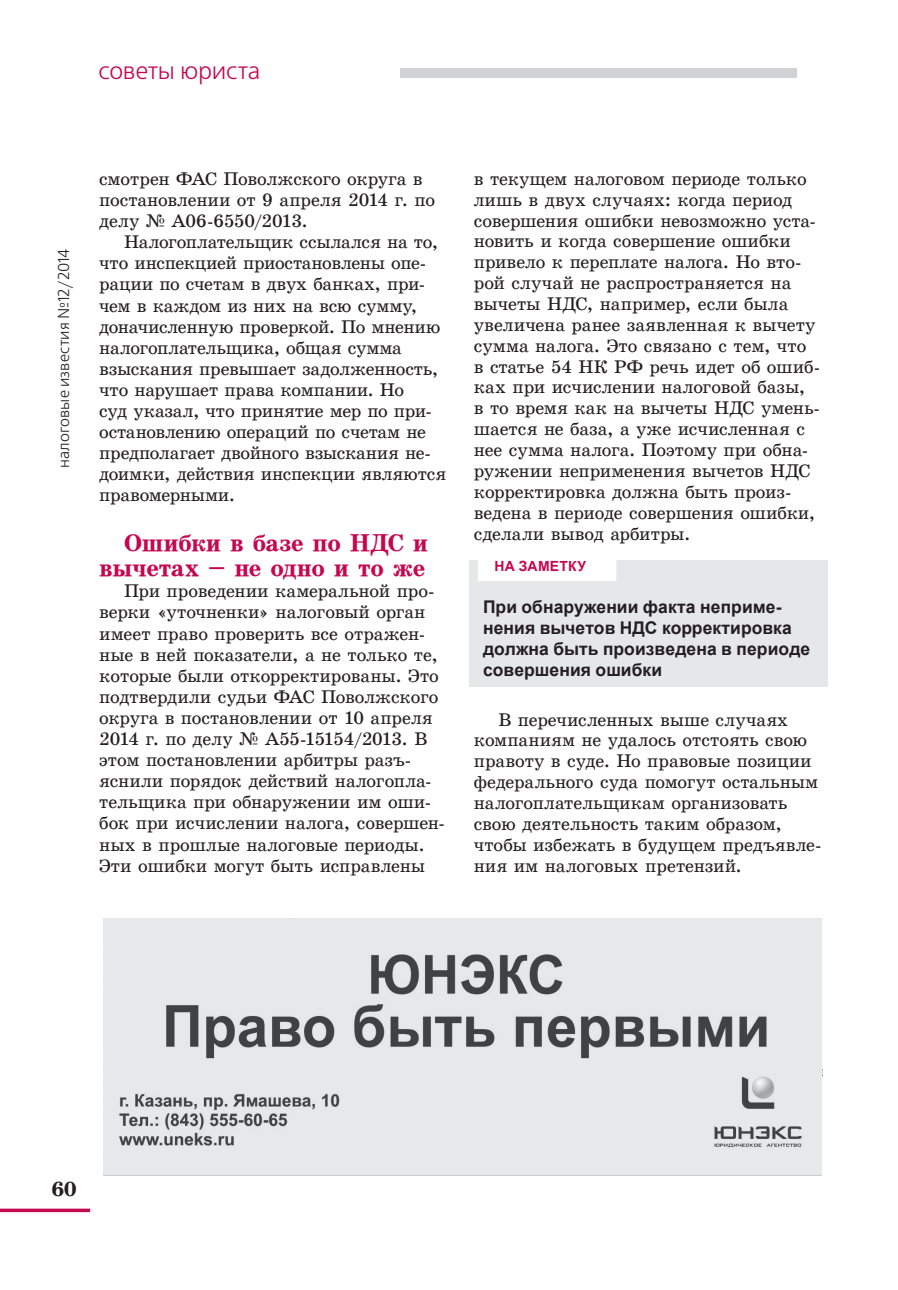
<style>
.page{position:relative;width:898px;height:1290px;background:#fff}
.page>*{position:absolute;margin:0;border:0;box-sizing:border-box;transform-origin:0 0}
.t1{font:700 24.5px/25px "School Book Cyr";letter-spacing:-.015em;color:#c50750;text-align:right}
.t2{font:24.5px "Free Set C";letter-spacing:-.01em;color:#c50750}
.t3{font:700 21px "School Book Cyr";color:#231f20}
.t4{font:18.38px/21.2px "School Book Cyr";letter-spacing:-.01em;color:#231f20}
.t5{font:700 17.5px/21px "Arial";letter-spacing:.005em;color:#231f20}
.t6{font:15.75px "Free Set C";letter-spacing:.005em;color:#231f20}
.t7{font:700 14px "Arial";letter-spacing:.015em;color:#c50750}
</style>
<div class="page">
<div style="left:400px;top:68px;width:397px;height:10px;background:#d1d2d4"></div>
<svg style="left:0;top:1212px;width:90px;height:1px"></svg>
<svg style="left:0;top:1208px;width:90px;height:4px"></svg>
<img style="left:103px;top:919px;width:718px;height:257px">
<div style="left:470px;top:560px;width:358px;height:126px;background:#e6e7e9"></div>
<div style="left:478px;top:558px;width:138px;height:23px;background:#fff"></div>
<h1 class="t2" style="left:99px;top:58px;width:163px">советы юриста</h1>
<p class="t6" style="left:55px;top:468px;width:221px;rotate:-90deg">налоговые известия №12/2014</p>
<p class="t4" style="left:99px;top:168px;width:337px">смотрен ФАС Поволжского округа в постановлении от 9 апреля 2014 г. по делу № А06-6550/2013.</p>
<p class="t4" style="left:99px;top:231px;width:349px;text-indent:25px">Налогоплательщик ссылался на то, что инспекцией приостановлены опе&shy;рации по счетам в двух банках, при&shy;чем в каждом из них на всю сумму, доначисленную проверкой. По мнению налогоплательщика, общая сумма взыскания превышает задолженность, что нарушает права компании. Но<br>суд указал, что принятие мер по при&shy;остановлению операций по счетам не предполагает двойного взыскания не&shy;доимки, действия инспекции являются правомерными.</p>
<h1 class="t1" style="left:99px;top:530px;width:331px">Ошибки в базе по НДС и вычетах – не одно и то же</h1>
<p class="t4" style="left:99px;top:580px;width:347px;text-indent:25px">При проведении камеральной про&shy;верки «уточненки» налоговый орган имеет право проверить все отражен&shy;ные в ней показатели, а не только те, которые были откорректированы. Это подтвердили судьи ФАС Поволжского округа в постановлении от 10 апреля 2014 г. по делу № А55-15154/2013. В этом постановлении арбитры разъ&shy;яснили порядок действий налогопла&shy;тельщика при обнаружении им оши&shy;бок при исчислении налога, совершен&shy;ных в прошлые налоговые периоды.<br>Эти ошибки могут быть исправлены</p>
<p class="t4" style="left:474px;top:168px;width:348px">в текущем налоговом периоде только лишь в двух случаях: когда период совершения ошибки невозможно уста&shy;новить и когда совершение ошибки привело к переплате налога. Но вто&shy;рой случай не распространяется на вычеты НДС, например, если была увеличена ранее заявленная к вычету сумма налога. Это связано с тем, что в статье 54 НК РФ речь идет об ошиб&shy;ках при исчислении налоговой базы,<br>в то время как на вычеты НДС умень&shy;шается не база, а уже исчисленная с нее сумма налога. Поэтому при обна&shy;ружении неприменения вычетов НДС корректировка должна быть произ&shy;ведена в периоде совершения ошибки, сделали вывод арбитры.</p>
<p class="t7" style="left:494px;top:557px;width:93px">НА ЗАМЕТКУ</p>
<p class="t5" style="left:483px;top:597px;width:329px">При обнаружении факта неприме&shy;нения вычетов НДС корректировка должна быть произведена в периоде совершения ошибки</p>
<p class="t4" style="left:474px;top:709px;width:349px;text-indent:25px">В перечисленных выше случаях компаниям не удалось отстоять свою правоту в суде. Но правовые позиции федерального суда помогут остальным налогоплательщикам организовать свою деятельность таким образом, чтобы избежать в будущем предъявле&shy;ния им налоговых претензий.</p>
<p class="t3" style="left:52px;top:1177px;width:26px">60</p>
</div>
